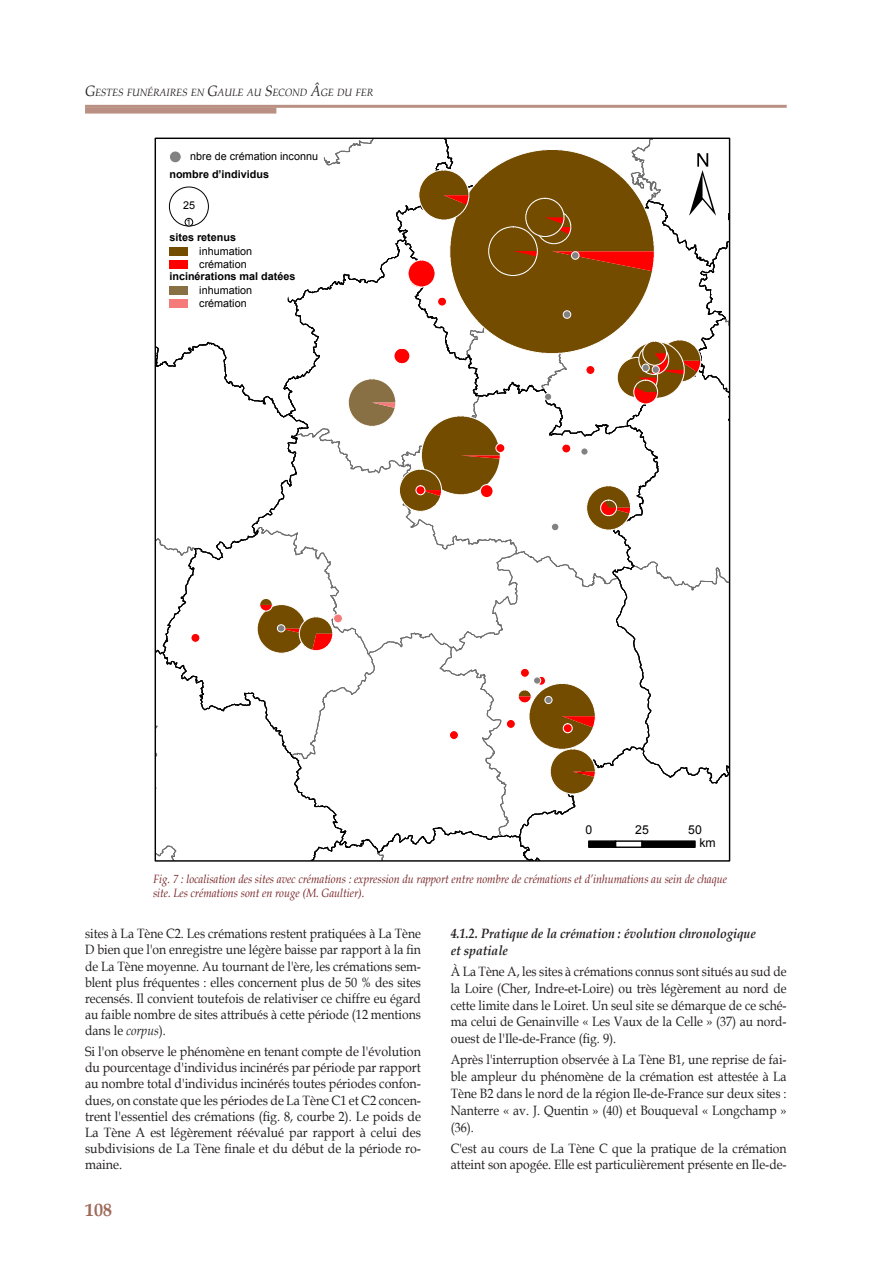
<style>
.page{position:relative;width:893px;height:1263px;background:#fff}
.page>*{position:absolute;margin:0;border:0;box-sizing:border-box;transform-origin:0 0}
.t1{font:700 18px "Book Antiqua";color:#9f695a}
.t2{font:13.5px/16.8px "Book Antiqua";color:#231f20;text-align:justify;scale:.9 1}
.t3{font:13.5px/16.2px "Book Antiqua";color:#231f20;text-align:justify;scale:.92 1}
.t4{font:italic 700 13.5px/16.8px "Book Antiqua";color:#231f20;scale:.9 1}
.t5{font:12.3px/12.9px "Arial";color:#000}
.t6{font:italic 12px/14.4px "Book Antiqua";color:#762023;scale:.9 1}
.t7{font:10.8px/13px "Arial";color:#000}
.t8{font:700 10.8px "Arial";color:#000}
.t9{font:italic 10.5px "Book Antiqua";letter-spacing:-.015em;color:#231f20;scale:.94 1}
.t10{font:8.1px "Arial";color:#000}
.s1{font-size:15px}
.s2{font-style:italic}
</style>
<div class="page">
<hr style="left:85px;top:105px;width:702px;height:3px;background:#b99083">
<div style="left:85px;top:108px;width:191px;height:6px;background:#b99083"></div>
<svg style="left:157px;top:140px;width:571px;height:720px"></svg>
<div style="left:588px;top:840px;width:28px;height:8px;background:#000;border:1px solid #000"></div>
<div style="left:615px;top:840px;width:28px;height:8px;border:1px solid #000"></div>
<div style="left:641px;top:840px;width:55px;height:8px;background:#000;border:1px solid #000"></div>
<div style="left:169px;top:247px;width:19px;height:9px;background:#734c00"></div>
<div style="left:169px;top:151px;width:12px;height:12px;background:#828282;border-radius:50%"></div>
<div style="left:169px;top:151px;width:12px;height:12px;border:1px solid #fff;border-radius:50%"></div>
<div style="left:169px;top:260px;width:19px;height:9px;background:#f00"></div>
<div style="left:169px;top:286px;width:19px;height:9px;background:#897044"></div>
<div style="left:169px;top:299px;width:19px;height:9px;background:#f57a7a"></div>
<div style="left:169px;top:187px;width:39px;height:39px;background:#fff;border-radius:50%"></div>
<div style="left:169px;top:187px;width:40px;height:39px;border:1px solid #000;border-radius:50%"></div>
<div style="left:185px;top:218px;width:8px;height:8px;border:1px solid #000;border-radius:50%"></div>
<p class="t9" style="left:85px;top:85px;width:308px"><span class="s1">G</span>ESTES FUNÉRAIRES EN <span class="s1">G</span>AULE AU <span class="s1">S</span>ECOND <span class="s1">Â</span>GE DU FER</p>
<p class="t7" style="left:190px;top:150px;width:129px">nbre de crémation inconnu</p>
<p class="t8" style="left:169px;top:167px;width:101px">nombre d’individus</p>
<p class="t7" style="left:183px;top:199px;width:14px">25</p>
<p class="t10" style="left:186px;top:217px;width:6px">1</p>
<p class="t8" style="left:169px;top:230px;width:68px">sites retenus</p>
<p class="t8" style="left:169px;top:269px;width:128px">incinérations mal datées</p>
<p class="t7" style="left:199px;top:244px;width:54px">inhumation</p>
<p class="t7" style="left:199px;top:257px;width:49px">crémation</p>
<p class="t7" style="left:199px;top:283px;width:54px">inhumation crémation</p>
<p class="t5" style="left:585px;top:824px;width:8px">0</p>
<p class="t5" style="left:635px;top:824px;width:15px">25</p>
<p class="t5" style="left:699px;top:824px;width:18px;text-indent:-11px">50 km</p>
<p class="t6" style="left:153px;top:871px;width:639px">Fig. 7 : localisation des sites avec crémations : expression du rapport entre nombre de crémations et d’inhumations au sein de chaque site. Les crémations sont en rouge (M. Gaultier).</p>
<p class="t2" style="left:85px;top:925px;width:375px;line-height:16.2px">sites à La Tène C2. Les crémations restent pratiquées à La Tène D bien que l'on enregistre une légère baisse par rapport à la fin de La Tène moyenne. Au tournant de l'ère, les crémations sem&shy;blent plus fréquentes : elles concernent plus de 50 % des sites recensés. Il convient toutefois de relativiser ce chiffre eu égard au faible nombre de sites attribués à cette période (12 mentions dans le <span class="s2">corpus</span>).</p>
<p class="t3" style="left:85px;top:1043px;width:367px">Si l'on observe le phénomène en tenant compte de l'évolution du pourcentage d'individus incinérés par période par rapport au nombre total d'individus incinérés toutes périodes confon&shy;dues, on constate que les périodes de La Tène C1 et C2 concen&shy;trent l'essentiel des crémations (fig. 8, courbe 2). Le poids de La Tène A est légèrement réévalué par rapport à celui des subdivisions de La Tène finale et du début de la période ro&shy;maine.</p>
<h1 class="t1" style="left:85px;top:1198px;width:28px">108</h1>
<p class="t4" style="left:451px;top:925px;width:340px">4.1.2. Pratique de la crémation : évolution chronologique et spatiale</p>
<p class="t2" style="left:451px;top:963px;width:375px">À La Tène A, les sites à crémations connus sont situés au sud de la Loire (Cher, Indre-et-Loire) ou très légèrement au nord de cette limite dans le Loiret. Un seul site se démarque de ce sché&shy;ma celui de Genainville « Les Vaux de la Celle » (37) au nord&shy;ouest de l'Ile-de-France (fig. 9).</p>
<p class="t2" style="left:451px;top:1051px;width:375px">Après l'interruption observée à La Tène B1, une reprise de fai&shy;ble ampleur du phénomène de la crémation est attestée à La Tène B2 dans le nord de la région Ile-de-France sur deux sites :<br>Nanterre « av. J. Quentin » (40) et Bouqueval « Longchamp » (36).</p>
<p class="t2" style="left:451px;top:1139px;width:375px">C'est au cours de La Tène C que la pratique de la crémation atteint son apogée. Elle est particulièrement présente en Ile-de-</p>
</div>
